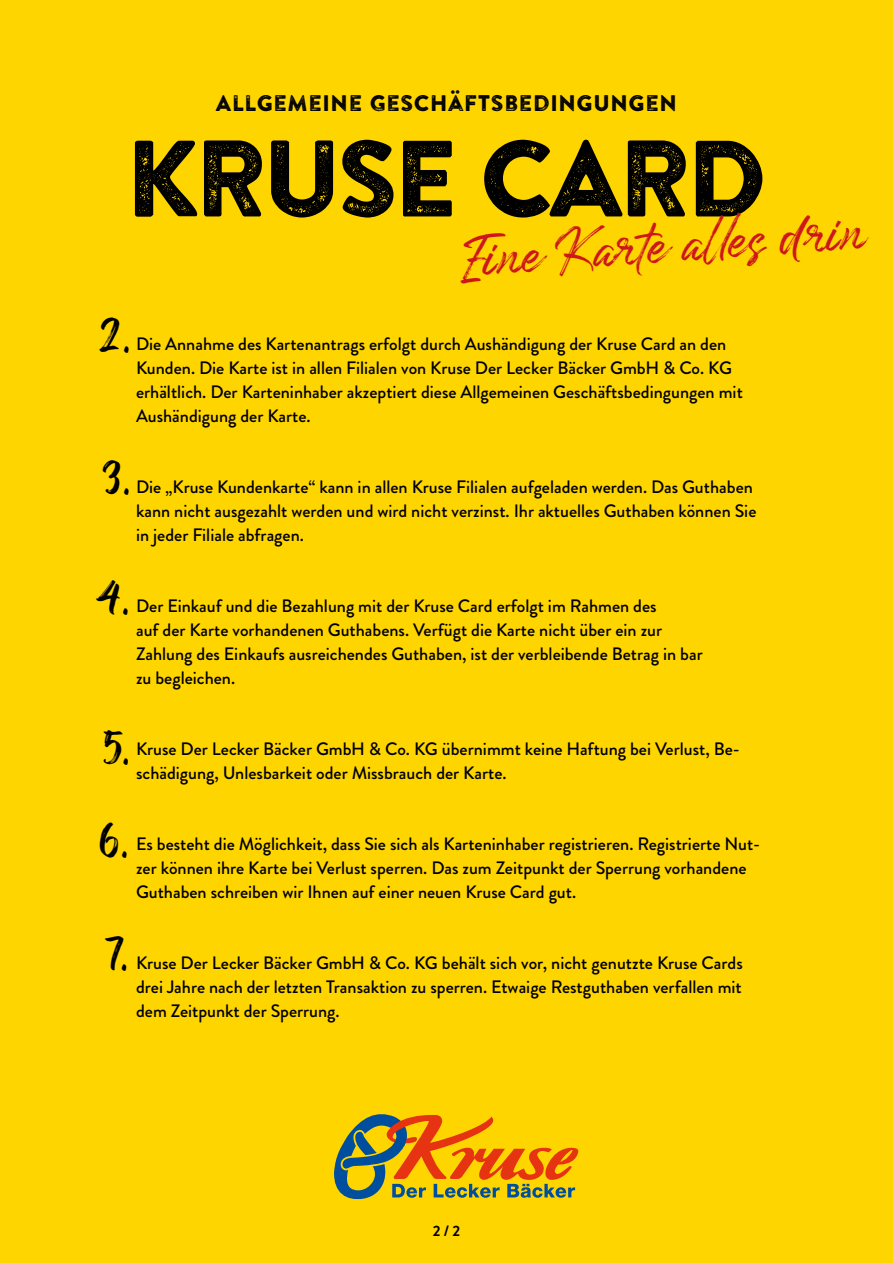
<style>
.page{position:relative;width:893px;height:1263px;background:#ffd500}
.page>*{position:absolute;margin:0;border:0;box-sizing:border-box;transform-origin:0 0}
.t1{font:108.15px "Brandon Printed Two";letter-spacing:-.07em;color:#000}
.t2{font:42px "Underland Alternative";color:#cd171a}
.t3{font:italic 42px "Underland Alternative";color:#000}
.t4{font:22.5px "Brandon Printed Two";color:#000}
.t5{font:500 18px/23.9px "Brandon Grotesque";color:#000}
.t6{font:700 15px "Brandon Grotesque";color:#000}
</style>
<div class="page">
<svg style="left:334px;top:1114px;width:245px;height:86px"></svg>
<p class="t4" style="left:216px;top:88px;width:463px">ALLGEMEINE GESCHÄFTSBEDINGUNGEN</p>
<h1 class="t1" style="left:124px;top:110px;width:646px">KRUSE CARD</h1>
<h2 class="t2" style="left:458px;top:237px;width:407px;rotate:-4deg">Eine Karte all es d rin</h2>
<h2 class="t3" style="left:100px;top:310px;width:61px">2.</h2>
<p class="t5" style="left:136px;top:332px;width:608px">Die Annahme des Kartenantrags erfolgt durch Aushändigung der Kruse Card an den Kunden. Die Karte ist in allen Filialen von Kruse Der Lecker Bäcker GmbH &amp; Co. KG erhältlich. Der Karteninhaber akzeptiert diese Allgemeinen Geschäftsbedingungen mit Aushändigung der Karte.</p>
<h2 class="t3" style="left:107px;top:451px;width:55px">3.</h2>
<p class="t5" style="left:136px;top:475px;width:622px">Die „Kruse Kundenkarte“ kann in allen Kruse Filialen aufgeladen werden. Das Guthaben kann nicht ausgezahlt werden und wird nicht verzinst. Ihr aktuelles Guthaben können Sie in jeder Filiale abfragen.</p>
<h2 class="t3" style="left:102px;top:572px;width:59px">4.</h2>
<p class="t5" style="left:136px;top:594px;width:568px">Der Einkauf und die Bezahlung mit der Kruse Card erfolgt im Rahmen des<br>auf der Karte vorhandenen Guthabens. Verfügt die Karte nicht über ein zur Zahlung des Einkaufs ausreichendes Guthaben, ist der verbleibende Betrag in bar zu begleichen.</p>
<h2 class="t3" style="left:105px;top:722px;width:56px">5.</h2>
<p class="t5" style="left:136px;top:737px;width:605px">Kruse Der Lecker Bäcker GmbH &amp; Co. KG übernimmt keine Haftung bei Verlust, Be&shy;schädigung, Unlesbarkeit oder Missbrauch der Karte.</p>
<h2 class="t3" style="left:103px;top:815px;width:56px">6.</h2>
<p class="t5" style="left:136px;top:832px;width:626px">Es besteht die Möglichkeit, dass Sie sich als Karteninhaber registrieren. Registrierte Nut&shy;zer können ihre Karte bei Verlust sperren. Das zum Zeitpunkt der Sperrung vorhandene<br>Guthaben schreiben wir Ihnen auf einer neuen Kruse Card gut.</p>
<h2 class="t3" style="left:112px;top:928px;width:48px">7.</h2>
<p class="t5" style="left:136px;top:951px;width:608px;text-align:justify">Kruse Der Lecker Bäcker GmbH &amp; Co. KG behält sich vor, nicht genutzte Kruse Cards drei Jahre nach der letzten Transaktion zu sperren. Etwaige Restguthaben verfallen mit dem Zeitpunkt der Sperrung.</p>
<p class="t6" style="left:433px;top:1221px;width:29px">2 / 2</p>
</div>
